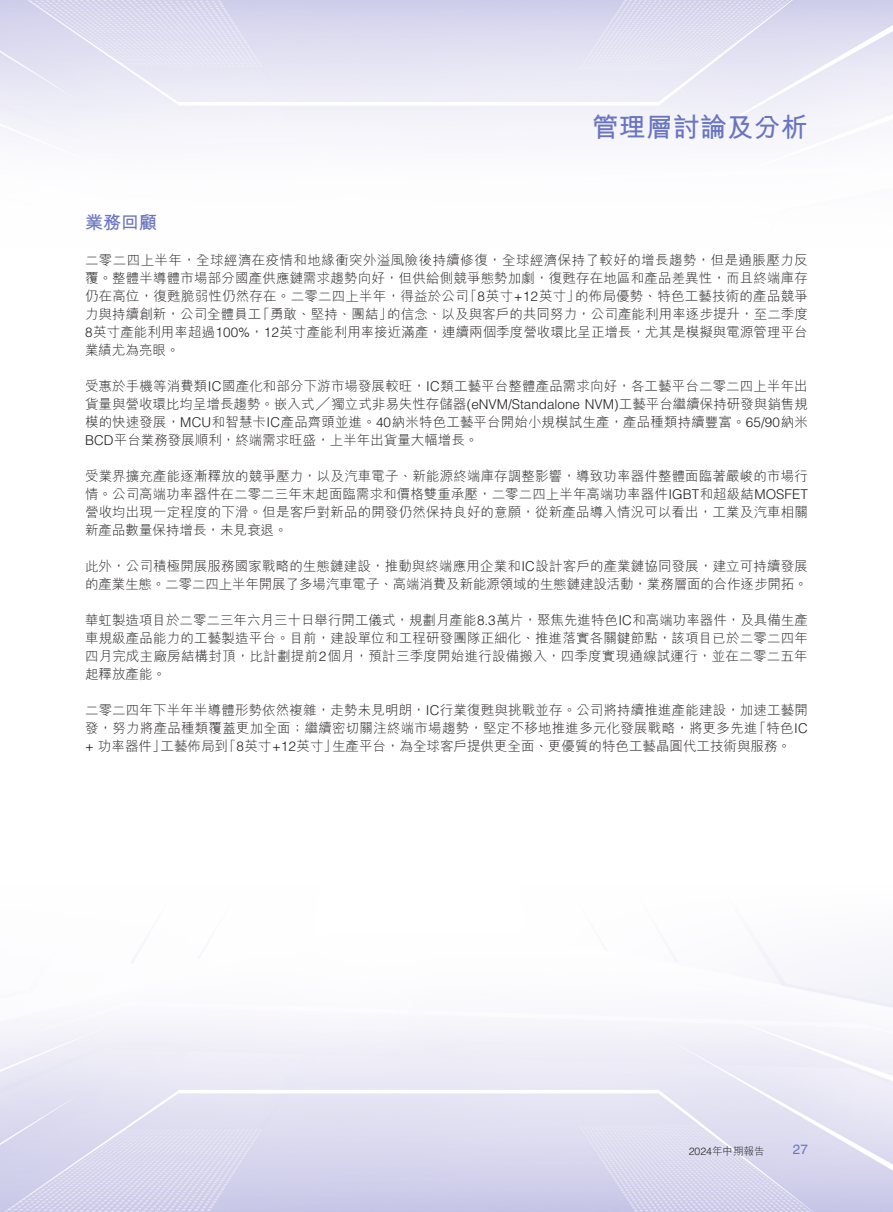
<style>
.page{position:relative;width:893px;height:1212px;background:#fff}
.page>*{position:absolute;margin:0;border:0;box-sizing:border-box;transform-origin:0 0}
.t1{font:700 27px "M Hei HK";color:#6975c0}
.t2{font:700 18px "M Hei HK";color:#6975c0}
.t3{font:300 13.5px/18px "M Hei HK";letter-spacing:.005em;color:#231f20;text-align:justify}
.t4{font:13.5px "Helvetica LT Std";color:#6975c0}
.t5{font:300 10.5px "M Hei HK";color:#231f20}
.s1{font-family:"Helvetica LT Std"}
</style>
<div class="page">
<img style="left:0;top:947px;width:893px;height:265px">
<img style="left:0;top:0;width:893px;height:140px">
<h1 class="t1" style="left:592px;top:108px;width:217px">管理層討論及分析</h1>
<h2 class="t2" style="left:85px;top:209px;width:73px">業務回顧</h2>
<p class="t3" style="left:85px;top:251px;width:724px">二零二四上半年，全球經濟在疫情和地緣衝突外溢風險後持續修復，全球經濟保持了較好的增長趨勢，但是通脹壓力反覆。整體半導體市場部分國產供應鏈需求趨勢向好，但供給側競爭態勢加劇，復甦存在地區和產品差異性，而且終端庫存仍在高位，復甦脆弱性仍然存在。二零二四上半年，得益於公司「<span class="s1">8</span>英寸<span class="s1">+12</span>英寸」的佈局優勢、特色工藝技術的產品競爭力與持續創新，公司全體員工「勇敢、堅持、團結」的信念、以及與客戶的共同努力，公司產能利用率逐步提升，至二季度<span class="s1">8</span>英寸產能利用率超過<span class="s1">100%</span>，<span class="s1">12</span>英寸產能利用率接近滿產，連續兩個季度營收環比呈正增長，尤其是模擬與電源管理平台業績尤為亮眼。</p>
<p class="t3" style="left:85px;top:377px;width:724px">受惠於手機等消費類<span class="s1">IC</span>國產化和部分下游市場發展較旺，<span class="s1">IC</span>類工藝平台整體產品需求向好，各工藝平台二零二四上半年出貨量與營收環比均呈增長趨勢。嵌入式╱獨立式非易失性存儲器<span class="s1">(eNVM/Standalone NVM)</span>工藝平台繼續保持研發與銷售規模的快速發展，<span class="s1">MCU</span>和智慧卡<span class="s1">IC</span>產品齊頭並進。<span class="s1">40</span>納米特色工藝平台開始小規模試生產，產品種類持續豐富。<span class="s1">65/90</span>納米<span class="s1">BCD</span>平台業務發展順利，終端需求旺盛，上半年出貨量大幅增長。</p>
<p class="t3" style="left:85px;top:466px;width:724px">受業界擴充產能逐漸釋放的競爭壓力，以及汽車電子、新能源終端庫存調整影響，導致功率器件整體面臨著嚴峻的市場行情。公司高端功率器件在二零二三年末起面臨需求和價格雙重承壓，二零二四上半年高端功率器件<span class="s1">IGBT</span>和超級結<span class="s1">MOSFET</span>營收均出現一定程度的下滑。但是客戶對新品的開發仍然保持良好的意願，從新產品導入情況可以看出，工業及汽車相關新產品數量保持增長，未見衰退。</p>
<p class="t3" style="left:85px;top:556px;width:724px">此外，公司積極開展服務國家戰略的生態鏈建設，推動與終端應用企業和<span class="s1">IC</span>設計客戶的產業鏈協同發展，建立可持續發展的產業生態。二零二四上半年開展了多場汽車電子、高端消費及新能源領域的生態鏈建設活動，業務層面的合作逐步開拓。</p>
<p class="t3" style="left:85px;top:610px;width:724px">華虹製造項目於二零二三年六月三十日舉行開工儀式，規劃月產能<span class="s1">8.3</span>萬片，聚焦先進特色<span class="s1">IC</span>和高端功率器件，及具備生產車規級產品能力的工藝製造平台。目前，建設單位和工程研發團隊正細化、推進落實各關鍵節點，該項目已於二零二四年四月完成主廠房結構封頂，比計劃提前<span class="s1">2</span>個月，預計三季度開始進行設備搬入，四季度實現通線試運行，並在二零二五年起釋放產能。</p>
<p class="t3" style="left:85px;top:700px;width:724px">二零二四年下半年半導體形勢依然複雜，走勢未見明朗，<span class="s1">IC</span>行業復甦與挑戰並存。公司將持續推進產能建設，加速工藝開發，努力將產品種類覆蓋更加全面；繼續密切關注終端市場趨勢，堅定不移地推進多元化發展戰略，將更多先進「特色<span class="s1">IC +</span> 功率器件」工藝佈局到「<span class="s1">8</span>英寸<span class="s1">+12</span>英寸」生產平台，為全球客戶提供更全面、更優質的特色工藝晶圓代工技術與服務。</p>
<p class="t5" style="left:689px;top:1146px;width:77px"><span class="s1">2024</span>年中期報告</p>
<p class="t4" style="left:793px;top:1141px;width:17px">27</p>
</div>
